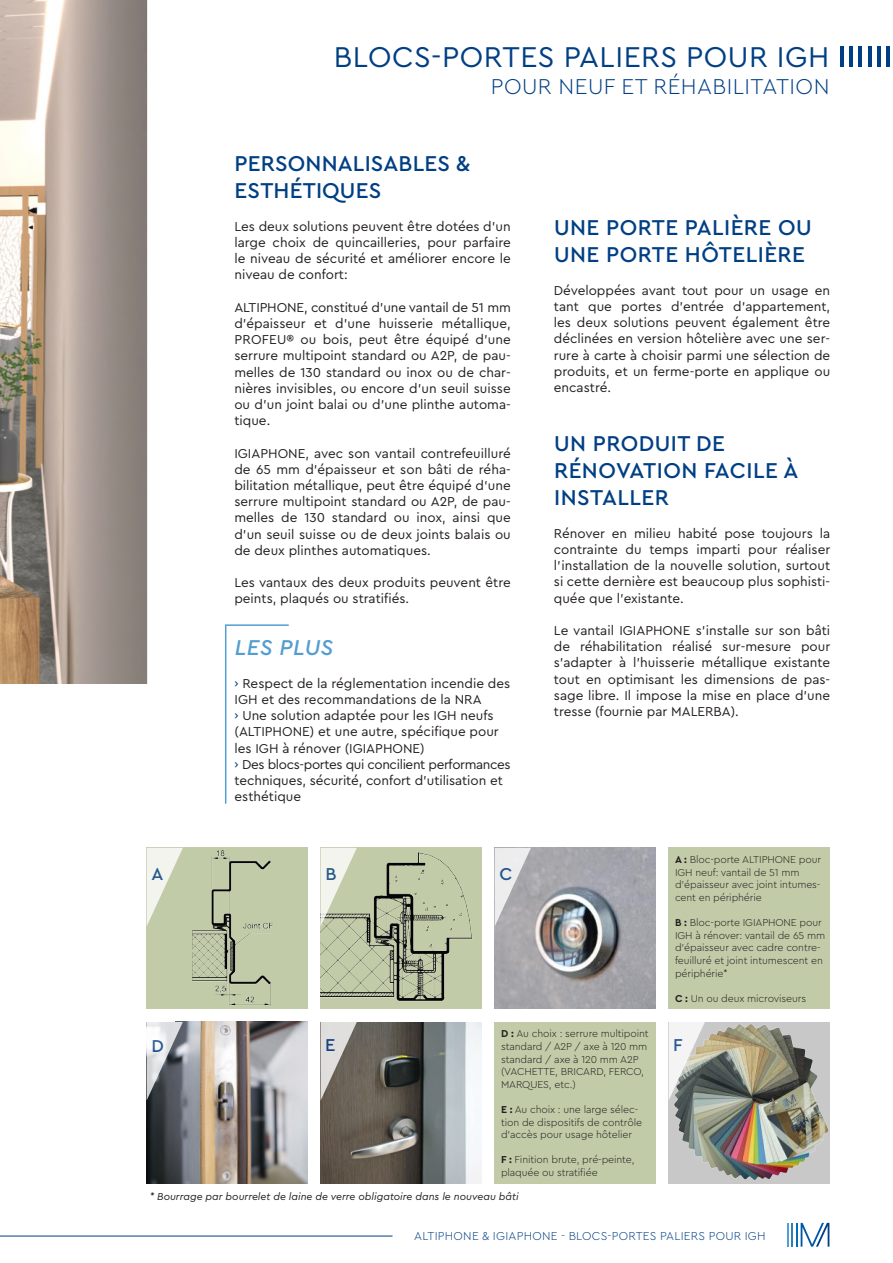
<style>
.page{position:relative;width:893px;height:1263px;background:#fff}
.page>*{position:absolute;margin:0;border:0;box-sizing:border-box;transform-origin:0 0}
.t1{font:30px "Cera PRO";letter-spacing:.02em;color:#003f84}
.t2{font:500 22.5px/27px "Cera PRO";letter-spacing:.005em;color:#003f84}
.t3{font:300 22.5px "Cera PRO";letter-spacing:.02em;color:#003f84}
.t4{font:italic 500 22.5px "Cera PRO";letter-spacing:.02em;color:#539dd1}
.t5{font:500 18px "Cera PRO";color:#003f84}
.t6{font:13.5px/16.2px "Cera PRO";color:#241f1f;text-align:justify}
.t7{font:300 12px "Cera PRO";letter-spacing:.02em;color:#003f84}
.t8{font:300 10.5px/12.6px "Cera PRO";letter-spacing:-.01em;color:#241f1f}
.t9{font:italic 10.5px "Cera PRO";color:#241f1f}
.s1{color:#003f84}
.s2{font-weight:700}
</style>
<div class="page">
<div style="left:495px;top:1022px;width:161px;height:161px;background:#c1cba8"></div>
<div style="left:147px;top:848px;width:161px;height:161px;background:#c1cba8"></div>
<img style="left:192px;top:850px;width:81px;height:156px">
<img style="left:669px;top:1022px;width:161px;height:161px">
<img style="left:147px;top:1022px;width:161px;height:161px">
<img style="left:495px;top:848px;width:161px;height:161px">
<img style="left:321px;top:1022px;width:161px;height:161px">
<img style="left:321px;top:848px;width:161px;height:161px">
<img style="left:0;top:0;width:147px;height:683px">
<div style="left:669px;top:848px;width:161px;height:161px;background:#c1cba8"></div>
<hr style="left:840px;top:46px;width:4px;height:21px;background:#003f84">
<hr style="left:849px;top:46px;width:4px;height:21px;background:#003f84">
<hr style="left:858px;top:46px;width:4px;height:21px;background:#003f84">
<hr style="left:868px;top:46px;width:3px;height:21px;background:#003f84">
<hr style="left:877px;top:46px;width:3px;height:21px;background:#003f84">
<hr style="left:886px;top:46px;width:3px;height:21px;background:#003f84">
<svg style="left:147px;top:848px;width:36px;height:77px"></svg>
<svg style="left:321px;top:848px;width:36px;height:78px;background:#d4dac6"></svg>
<svg style="left:147px;top:1022px;width:36px;height:78px;background:#9b9ea3"></svg>
<hr style="left:225px;top:626px;width:1px;height:178px;background:#539dd1">
<hr style="left:225px;top:624px;width:64px;height:2px;background:#539dd1">
<svg style="left:321px;top:1022px;width:36px;height:78px;background:#a49f99"></svg>
<svg style="left:495px;top:848px;width:36px;height:78px;background:#cac9cc"></svg>
<svg style="left:669px;top:1022px;width:36px;height:78px"></svg>
<hr style="left:0;top:1236px;width:392px;height:1px;background:#003f84">
<hr style="left:787px;top:1223px;width:2px;height:24px;background:#539dd1">
<hr style="left:791px;top:1223px;width:2px;height:24px;background:#2981c0">
<hr style="left:796px;top:1223px;width:2px;height:24px;background:#006db5">
<svg style="left:801px;top:1223px;width:28px;height:24px"></svg>
<h1 class="t1" style="left:334px;top:37px;width:497px">BLOCS-PORTES PALIERS POUR IGH</h1>
<h2 class="t3" style="left:491px;top:71px;width:248px">POUR NEUF ET RÉHABILITATIO</h2>
<h2 class="t3" style="left:814px;top:71px;width:17px">N</h2>
<h3 class="t5" style="left:152px;top:862px;width:13px">A</h3>
<h3 class="t5" style="left:152px;top:1033px;width:14px">D</h3>
<h2 class="t2" style="left:235px;top:149px;width:237px">PERSONNALISABLES &amp;<br>ESTHÉTIQUES</h2>
<p class="t6" style="left:234px;top:217px;width:278px">Les deux solutions peuvent être dotées d’un large choix de quincailleries, pour parfaire le niveau de sécurité et améliorer encore le niveau de confort:</p>
<p class="t6" style="left:234px;top:298px;width:278px">ALTIPHONE, constitué d’une vantail de 51 mm d’épaisseur et d’une huisserie métallique, Profeu® ou bois, peut être équipé d’une serrure multipoint standard ou A2P, de pau&shy;melles de 130 standard ou inox ou de char&shy;nières invisibles, ou encore d’un seuil suisse ou d’un joint balai ou d’une plinthe automa&shy;tique.</p>
<p class="t6" style="left:234px;top:444px;width:278px">IGIAPHONE, avec son vantail contrefeuilluré de 65 mm d’épaisseur et son bâti de réha&shy;bilitation métallique, peut être équipé d’une serrure multipoint standard ou A2P, de pau&shy;melles de 130 standard ou inox, ainsi que d’un seuil suisse ou de deux joints balais ou de deux plinthes automatiques.</p>
<p class="t6" style="left:234px;top:574px;width:278px">Les vantaux des deux produits peuvent être peints, plaqués ou stratifiés.</p>
<h2 class="t4" style="left:235px;top:633px;width:100px">LES PLUS</h2>
<p class="t6" style="left:235px;top:675px;width:278px;text-align:left"><span class="s1">›</span> Respect de la réglementation incendie des IGH et des recommandations de la NRA<br><span class="s1">›</span> U ne solution adaptée pour les IGH neufs (ALTIPHONE) et une autre, spécifique pour les IGH à rénover (IGIAPHONE)<br><span class="s1">›</span> Des blocs-portes qui concilient performances techniques, sécurité, confort d’utilisation et esthétique</p>
<h3 class="t5" style="left:326px;top:862px;width:13px">B</h3>
<h3 class="t5" style="left:499px;top:862px;width:14px">C</h3>
<h2 class="t2" style="left:554px;top:213px;width:256px">UN E PORTE PALIÈRE OU<br>UN E PORTE HÔTELIÈRE</h2>
<p class="t6" style="left:554px;top:282px;width:278px">Développées avant tout pour un usage en tant que portes d’entrée d’appartement, les deux solutions peuvent également être déclinées en version hôtelière avec une ser&shy;rure à carte à choisir parmi une sélection de produits, et un ferme-porte en applique ou encastré.</p>
<h2 class="t2" style="left:554px;top:429px;width:172px">UN PRODU IT DE<br>RÉNOVATION FACILE</h2>
<h2 class="t2" style="left:783px;top:456px;width:16px">À</h2>
<h2 class="t2" style="left:554px;top:483px;width:37px">INSTALLER</h2>
<p class="t6" style="left:554px;top:525px;width:278px">Rénover en milieu habité pose toujours la contrainte du temps imparti pour réaliser l’installation de la nouvelle solution, surtout si cette dernière est beaucoup plus sophisti&shy;quée que l’existante.</p>
<p class="t6" style="left:554px;top:622px;width:278px">Le vantail IGIAPHONE s’installe sur son bâti de réhabilitation réalisé sur-mesure pour s’adapter à l’huisserie métallique existante tout en optimisant les dimensions de pas&shy;sage libre. Il impose la mise en place d’une tresse (fournie par MALERBA).</p>
<p class="t8" style="left:675px;top:853px;width:74px"><span class="s2">A :</span> Bloc-porte ALTIP</p>
<p class="t8" style="left:675px;top:853px;width:148px;text-indent:93px">HONE pour<br>IGH neuf: vantail de 51 mm d’épaisseur avec joint intumes&shy;cent en périphérie</p>
<p class="t8" style="left:675px;top:916px;width:152px"><span class="s2">B :</span> Bloc-porte IGIAPHONE pour<br>IGH à rénover: vantail de 65 mm d’épaisseur avec cadre contre&shy;feuilluré et joint intumescent en périphérie*</p>
<p class="t8" style="left:675px;top:992px;width:133px"><span class="s2">C :</span> Un ou deux microviseurs</p>
<h3 class="t5" style="left:325px;top:1033px;width:12px">E</h3>
<p class="t8" style="left:501px;top:1027px;width:149px"><span class="s2">D :</span> Au choix : serrure multipoint standard / A2P / axe à 120 mm standard / axe à 120 mm A2P (VAC HETTE</p>
<p class="t8" style="left:555px;top:1065px;width:19px">, BRICAR</p>
<p class="t8" style="left:596px;top:1065px;width:26px">D, FERCO</p>
<p class="t8" style="left:641px;top:1065px;width:4px">,</p>
<p class="t8" style="left:501px;top:1077px;width:76px">MARQUES , etc.)</p>
<p class="t8" style="left:501px;top:1103px;width:143px"><span class="s2">E :</span> Au choix : une large sélec&shy;tion de dispositifs de contrôle d’accès pour usage hôtelier</p>
<p class="t8" style="left:501px;top:1153px;width:135px"><span class="s2">F :</span> Finition brute, pré-peinte, plaquée ou stratifiée</p>
<h3 class="t5" style="left:673px;top:1033px;width:11px">F</h3>
<p class="t9" style="left:150px;top:1189px;width:370px">* Bourrage par bourrelet de laine de verre obligatoire dans le nouveau bâti</p>
<p class="t7" style="left:414px;top:1228px;width:7px">ALTIP</p>
<p class="t7" style="left:445px;top:1228px;width:140px">HONE &amp; IGIAPHONE - BLOCS</p>
<p class="t7" style="left:607px;top:1228px;width:13px">-PORTES</p>
<p class="t7" style="left:660px;top:1228px;width:8px">PALIERS</p>
<p class="t7" style="left:709px;top:1228px;width:58px">POUR IGH</p>
</div>
